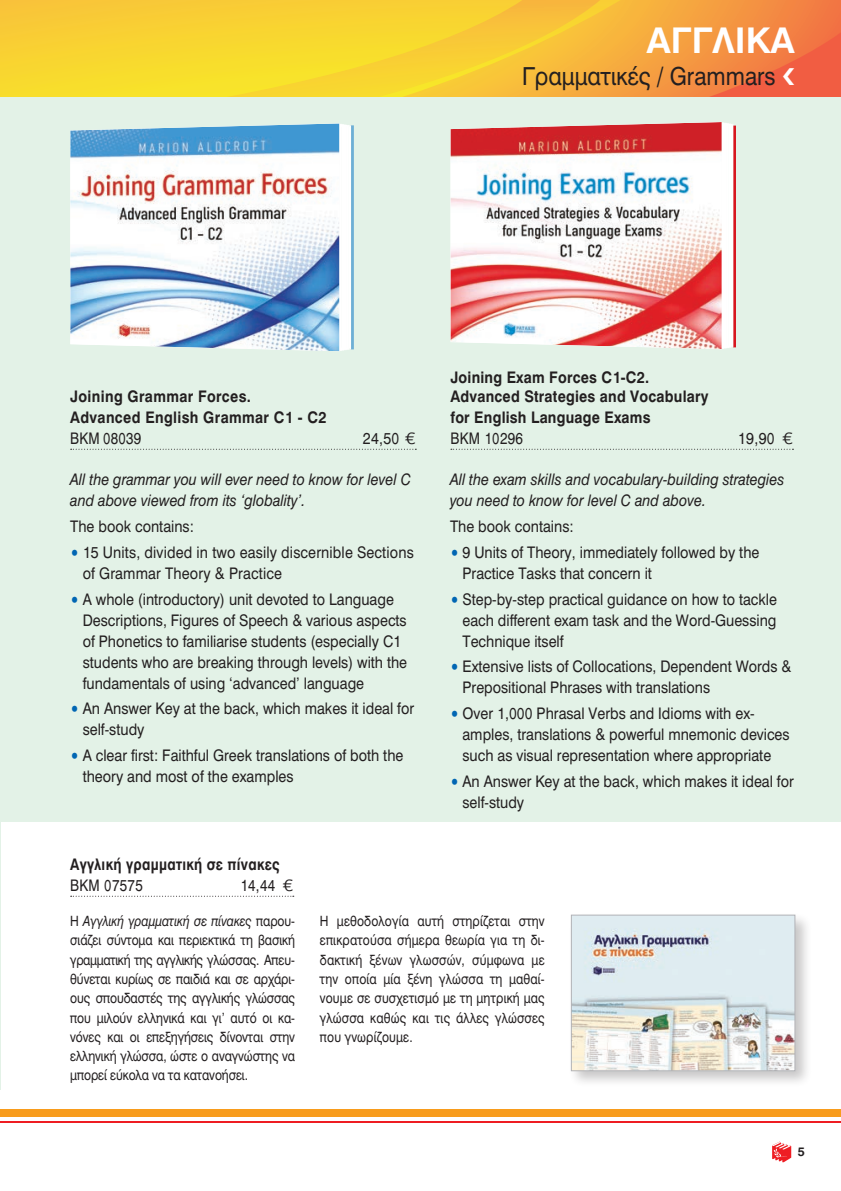
<style>
.page{position:relative;width:841px;height:1191px;background:#fff}
.page>*{position:absolute;margin:0;border:0;box-sizing:border-box;transform-origin:0 0}
.t1{font:35px "UB Helvetica Bold";color:#fff}
.t2{font:24.5px "UB Helvetica";color:#231f20;scale:.9 1}
.t3{font:15.75px/21px "UB Helvetica";color:#231f20;scale:.9 1}
.t4{font:15.75px/21px "UB Helvetica Italic";color:#231f20;scale:.9 1}
.t5{font:15.75px/21px "UB Helvetica Bold";letter-spacing:.015em;color:#231f20;scale:.9 1}
.t6{font:15.75px "UB Helvetica Bold";letter-spacing:.015em;color:#231f20;scale:.85 1}
.t7{font:15.75px "UB Helvetica";letter-spacing:.025em;color:#231f20;scale:.85 1}
.t8{font:15.75px "UB Helvetica";color:#231f20;scale:.85 1}
.t9{font:14px/19.2px "UB Helvetica";color:#231f20;text-align:justify;scale:.85 1}
.t10{font:14px "UB Helvetica Italic";letter-spacing:-.01em;color:#231f20;scale:.85 1}
.t11{font:12.25px "UB Helvetica Bold";color:#231f20}
.s1{font-family:"CF Eurofont"}
.s2{font-size:14px;color:#0166b3}
.s3{font-family:"UB Helvetica"}
</style>
<div class="page">
<svg style="left:0;top:0;width:708px;height:97px;background:#f7ca34"></svg>
<svg style="left:772px;top:1141px;width:19px;height:22px"></svg>
<div style="left:0;top:1109px;width:840px;height:7px;background:#f89c1c"></div>
<hr style="left:0;top:1121px;width:840px;height:2px;background:#ee1d23">
<hr style="left:0;top:97px;width:1px;height:992px;background:#e3f2e7">
<div style="left:1px;top:97px;width:839px;height:724px;background:#e3f2e7"></div>
<svg style="left:71px;top:449px;width:345px;height:1px"></svg>
<svg style="left:451px;top:449px;width:342px;height:1px"></svg>
<hr style="left:350px;top:125px;width:4px;height:224px;background:#77b4d7">
<div style="left:339px;top:124px;width:12px;height:227px;background:#fff"></div>
<img style="left:70px;top:123px;width:269px;height:228px">
<hr style="left:732px;top:126px;width:3px;height:221px;background:#d7171f">
<div style="left:721px;top:122px;width:12px;height:227px;background:#fff"></div>
<img style="left:450px;top:122px;width:271px;height:227px">
<svg style="left:71px;top:896px;width:223px;height:1px"></svg>
<div style="left:568px;top:912px;width:243px;height:175px;background:#231f20;opacity:.25"></div>
<img style="left:573px;top:917px;width:220px;height:152px">
<div style="left:571px;top:915px;width:224px;height:156px;border:1px solid #b2b3b7"></div>
<svg style="left:708px;top:0;width:133px;height:97px;background:#f27a42"></svg>
<h1 class="t1" style="left:646px;top:19px;width:150px">ΑΓΓΛΙΚΑ</h1>
<h2 class="t2" style="left:522px;top:61px;width:283px">Γραμματικές / Grammars</h2>
<p class="t5" style="left:70px;top:386px;width:286px">Joining Grammar Forces.<br>Advanced English Grammar C1 - C2</p>
<p class="t8" style="left:70px;top:429px;width:85px">ΒΚΜ 08039</p>
<p class="t3" style="left:363px;top:428px;width:60px">24,50 <span class="s1">Ρ</span></p>
<p class="t4" style="left:70px;top:468px;width:380px">All the grammar you will ever need to know for level C and above viewed from its ‘globality’.</p>
<p class="t3" style="left:70px;top:515px;width:139px">The book contains:</p>
<p class="t3" style="left:83px;top:541px;width:369px;text-indent:-12px"><span class="s2">•</span> 15 Units, divided in two easily discernible Sections of Grammar Theory &amp; Practice</p>
<p class="t3" style="left:83px;top:588px;width:362px;text-indent:-12px"><span class="s2">•</span> A whole (introductory) unit devoted to Language Descriptions, Figures of Speech &amp; various aspects of Phonetics to familiarise students (especially C1 students who are breaking through levels) with the fundamentals of using ‘advanced’ language</p>
<p class="t3" style="left:83px;top:698px;width:370px;text-indent:-12px"><span class="s2">•</span> An Answer Key at the back, which makes it ideal for self-study</p>
<p class="t3" style="left:83px;top:745px;width:358px;text-indent:-12px"><span class="s2">•</span> A clear first: Faithful Greek translations of both the theory and most of the examples</p>
<p class="t5" style="left:450px;top:367px;width:288px;line-height:19.2px">Joining Exam Forces C1-C2.<br>Advanced Strategies and Vocabulary</p>
<p class="t5" style="left:450px;top:407px;width:224px">for English Language Exams</p>
<p class="t7" style="left:450px;top:429px;width:87px">ΒΚΜ 10296</p>
<p class="t3" style="left:737px;top:428px;width:63px">19,90 <span class="s1">Ρ</span></p>
<p class="t4" style="left:450px;top:468px;width:373px">All the exam skills and vocabulary-building strategies you need to know for level C and above.</p>
<p class="t3" style="left:450px;top:515px;width:139px">The book contains:</p>
<p class="t3" style="left:462px;top:541px;width:331px;text-indent:-12px"><span class="s2">•</span> 9 Units of Theory, immediately followed by the<br>Practice Tasks that concern it</p>
<p class="t3" style="left:462px;top:588px;width:351px;text-align:justify;text-indent:-12px"><span class="s2">•</span> Step-by-step practical guidance on how to tackle each different exam task and the Word-Guessing Technique itself</p>
<p class="t3" style="left:462px;top:656px;width:367px;text-indent:-12px"><span class="s2">•</span> Extensive lists of Collocations, Dependent Words &amp;<br>Prepositional Phrases with translations</p>
<p class="t3" style="left:462px;top:703px;width:365px;text-indent:-12px"><span class="s2">•</span> Over 1,000 Phrasal Verbs and Idioms with ex&shy;amples, translations &amp; powerful mnemonic devices such as visual representation where appropriate</p>
<p class="t3" style="left:462px;top:771px;width:370px;text-indent:-12px"><span class="s2">•</span> An Answer Key at the back, which makes it ideal for self-study</p>
<p class="t6" style="left:70px;top:854px;width:248px">Αγγλική γραμματική σε πίνακες</p>
<p class="t7" style="left:70px;top:876px;width:87px">ΒΚΜ 07575</p>
<p class="t8" style="left:240px;top:876px;width:64px">14,44 <span class="s1">Ρ</span></p>
<p class="t10" style="left:70px;top:912px;width:266px"><span class="s3">Η</span> Αγγλική γραμματική σε πίνακες <span class="s3">παρου-</span></p>
<p class="t9" style="left:70px;top:931px;width:266px">σιάζει σύντομα και περιεκτικά τη βασική γραμματική της αγγλικής γλώσσας. Απευ&shy;θύνεται κυρίως σε παιδιά και σε αρχάρι&shy;ους σπουδαστές της αγγλικής γλώσσας που μιλούν ελληνικά και γι’ αυτό οι κα&shy;νόνες και οι επεξηγήσεις δίνονται στην ελληνική γλώσσα, ώστε ο αναγνώστης να μπορεί εύκολα να τα κατανοήσει.</p>
<p class="t9" style="left:320px;top:911px;width:266px">Η μεθοδολογία αυτή στηρίζεται στην επικρατούσα σήμερα θεωρία για τη δι&shy;δακτική ξένων γλωσσών, σύμφωνα με την οποία μία ξένη γλώσσα τη μαθαί&shy;νουμε σε συσχετισμό με τη μητρική μας γλώσσα καθώς και τις άλλες γλώσσες που γνωρίζουμε.</p>
<p class="t11" style="left:797px;top:1144px;width:9px">5</p>
</div>
